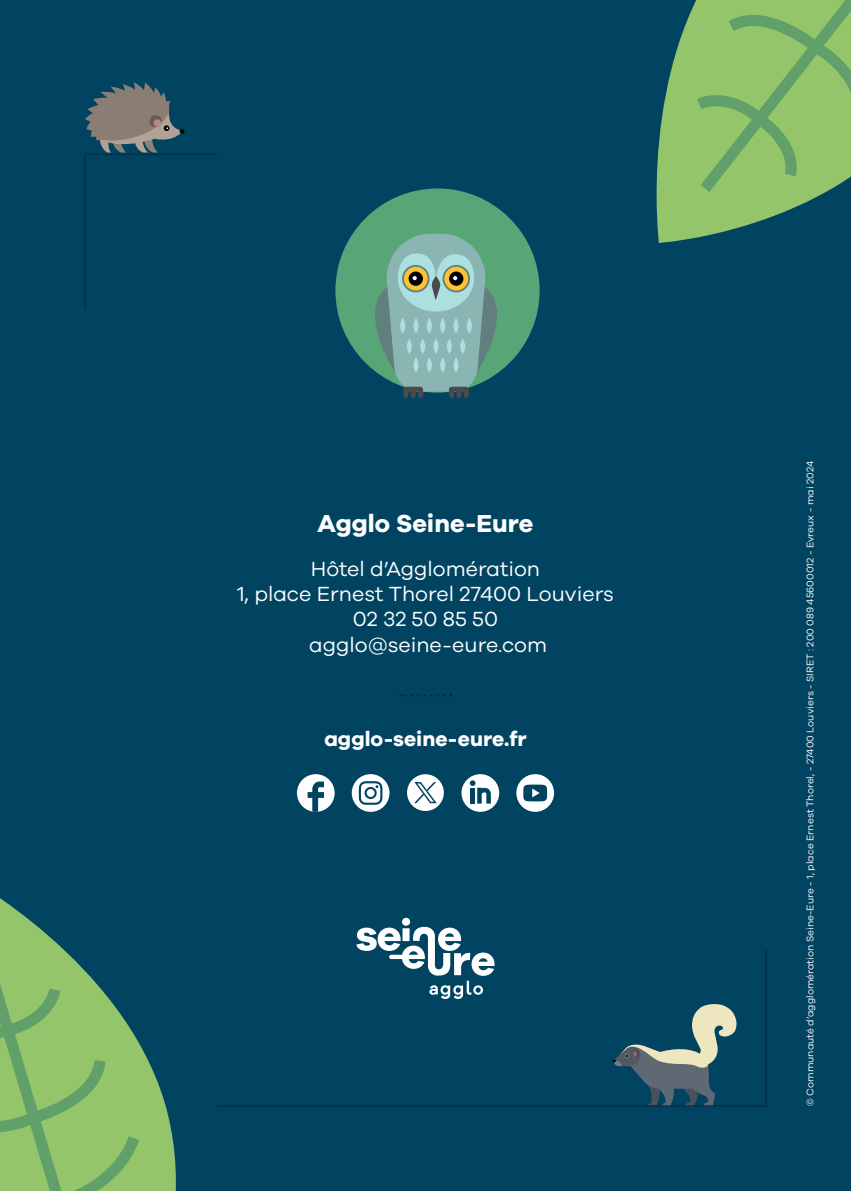
<style>
.page{position:relative;width:851px;height:1191px;background:#fff}
.page>*{position:absolute;margin:0;border:0;box-sizing:border-box;transform-origin:0 0}
.t1{font:700 25.4px "Galano Grotesque";color:#fff}
.t2{font:21.2px/25.4px "Galano Grotesque";color:#fff;text-align:center}
.t3{font:700 21.2px "Galano Grotesque";color:#fff}
.t4{font:10px "Galano Grotesque";color:#fff}
</style>
<div class="page">
<div style="left:0;top:0;width:850px;height:1191px;background:#004462"></div>
<div style="left:335px;top:188px;width:204px;height:204px;background:#58a577;border-radius:50%"></div>
<svg style="left:374px;top:234px;width:124px;height:164px"></svg>
<div style="left:400px;top:318px;width:5px;height:16px;background:#abe0de;border-radius:50%"></div>
<svg style="left:413px;top:318px;width:5px;height:16px"></svg>
<div style="left:427px;top:318px;width:5px;height:16px;background:#abe0de;border-radius:50%"></div>
<div style="left:440px;top:318px;width:5px;height:16px;background:#abe0de;border-radius:50%"></div>
<div style="left:453px;top:318px;width:5px;height:16px;background:#abe0de;border-radius:50%"></div>
<div style="left:467px;top:318px;width:5px;height:16px;background:#abe0de;border-radius:50%"></div>
<svg style="left:407px;top:338px;width:5px;height:16px"></svg>
<div style="left:420px;top:338px;width:5px;height:16px;background:#abe0de;border-radius:50%"></div>
<svg style="left:433px;top:338px;width:5px;height:16px"></svg>
<svg style="left:447px;top:338px;width:5px;height:16px"></svg>
<div style="left:460px;top:338px;width:5px;height:16px;background:#abe0de;border-radius:50%"></div>
<svg style="left:413px;top:357px;width:5px;height:16px"></svg>
<div style="left:427px;top:357px;width:5px;height:16px;background:#abe0de;border-radius:50%"></div>
<div style="left:440px;top:357px;width:5px;height:16px;background:#abe0de;border-radius:50%"></div>
<svg style="left:453px;top:357px;width:5px;height:16px"></svg>
<svg style="left:0;top:898px;width:176px;height:293px"></svg>
<svg style="left:0;top:931px;width:148px;height:260px"></svg>
<svg style="left:656px;top:29px;width:146px;height:214px;fill:#95c56b"></svg>
<svg style="left:684px;top:0;width:166px;height:204px;background:#89bc6a"></svg>
<svg style="left:217px;top:950px;width:550px;height:157px"></svg>
<svg style="left:84px;top:82px;width:133px;height:227px"></svg>
<svg style="left:400px;top:694px;width:44px;height:2px"></svg>
<svg style="left:516px;top:774px;width:38px;height:38px"></svg>
<div style="left:407px;top:774px;width:37px;height:37px;background:#fff;border-radius:50%"></div>
<svg style="left:414px;top:782px;width:22px;height:21px"></svg>
<div style="left:297px;top:774px;width:37px;height:38px;background:#fff;border-radius:50%"></div>
<svg style="left:307px;top:781px;width:17px;height:31px"></svg>
<div style="left:352px;top:774px;width:37px;height:38px;background:#fff;border-radius:50%"></div>
<svg style="left:359px;top:781px;width:23px;height:24px"></svg>
<div style="left:461px;top:774px;width:38px;height:38px;background:#fff;border-radius:50%"></div>
<svg style="left:469px;top:780px;width:22px;height:23px"></svg>
<svg style="left:356px;top:917px;width:138px;height:82px"></svg>
<h1 class="t1" style="left:317px;top:508px;width:217px">Agglo Seine-Eure</h1>
<h2 class="t2" style="left:237px;top:555px;width:378px">Hôtel d’Agglomération<br>1, place Ernest Thorel 27400 Louviers<br>02 32 50 85 50 agglo@seine-eure.com</h2>
<h2 class="t3" style="left:324px;top:726px;width:204px">agglo-seine-eure.fr</h2>
<p class="t4" style="left:803px;top:1106px;width:646px;rotate:-90deg">© Communauté d’agglomération Seine-Eure - 1, place Ernest Thorel, - 27400 Louviers - SIRET : 200 089 45600012 - Evreux - mai 2024</p>
</div>
